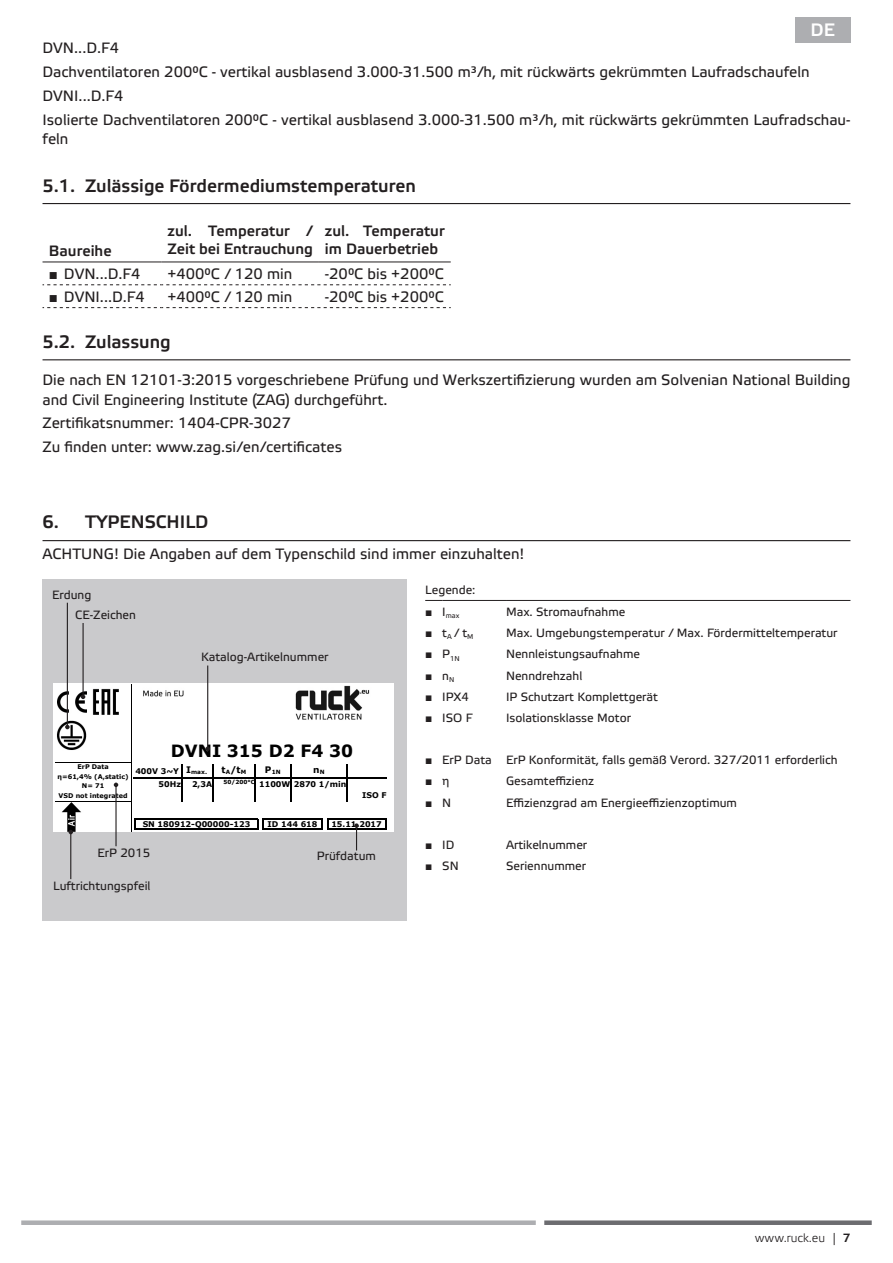
<style>
.page{position:relative;width:893px;height:1263px;background:#fff}
.page>*{position:absolute;margin:0;border:0;box-sizing:border-box;transform-origin:0 0}
.t1{font:500 18px "Etelka";color:#231f20}
.t2{font:500 18px "Etelka";color:#fff}
.t3{font:700 16.95px "Verdana";color:#000}
.t4{font:15px/23.7px "Etelka Text";color:#231f20}
.t5{font:500 15px/18px "Etelka";color:#231f20}
.t6{font:12px "Etelka Text";color:#231f20}
.t7{font:300 12px "Etelka";color:#231f20}
.t8{font:12px "Arial";color:#231f20}
.t9{font:700 9px "Verdana";color:#000}
.t10{font:700 7.95px "Verdana";color:#000}
.t11{font:7.05px "Etelka Text";color:#231f20}
.t12{font:700 6.45px "Verdana";color:#000}
.t13{font:700 5.7px "Verdana";color:#000}
.s1{font-family:"Arial"}
.s2{font-family:"Etelka Text"}
.s3{font-size:9px}
.s4{font-size:5.7px}
.s5{font-weight:500}
</style>
<div class="page">
<div style="left:21px;top:1220px;width:515px;height:5px;background:#adaeb1"></div>
<div style="left:544px;top:1220px;width:328px;height:5px;background:#6c6c70"></div>
<div style="left:43px;top:579px;width:363px;height:342px;background:#cacacc"></div>
<div style="left:53px;top:684px;width:340px;height:148px;background:#fff"></div>
<img style="left:143px;top:685px;width:227px;height:35px">
<hr style="left:327px;top:819px;width:59px;height:1px;background:#000">
<hr style="left:327px;top:828px;width:59px;height:1px;background:#000">
<svg style="left:322px;top:820px;width:6px;height:8px"></svg>
<hr style="left:262px;top:819px;width:61px;height:1px;background:#000">
<hr style="left:262px;top:828px;width:61px;height:1px;background:#000">
<svg style="left:257px;top:819px;width:6px;height:10px"></svg>
<hr style="left:135px;top:819px;width:123px;height:1px;background:#000">
<hr style="left:135px;top:828px;width:123px;height:1px;background:#000">
<svg style="left:347px;top:764px;width:1px;height:37px"></svg>
<hr style="left:347px;top:777px;width:40px;height:1px;background:#000">
<svg style="left:290px;top:764px;width:2px;height:37px"></svg>
<hr style="left:290px;top:777px;width:57px;height:1px;background:#000">
<svg style="left:255px;top:764px;width:1px;height:37px"></svg>
<hr style="left:255px;top:777px;width:35px;height:1px;background:#000">
<svg style="left:212px;top:764px;width:1px;height:37px"></svg>
<hr style="left:212px;top:777px;width:43px;height:1px;background:#000">
<svg style="left:181px;top:764px;width:1px;height:37px"></svg>
<hr style="left:181px;top:777px;width:31px;height:1px;background:#000">
<hr style="left:133px;top:777px;width:48px;height:1px;background:#000">
<hr style="left:131px;top:684px;width:1px;height:148px;background:#000">
<hr style="left:55px;top:762px;width:76px;height:1px;background:#000">
<hr style="left:55px;top:801px;width:76px;height:1px;background:#000">
<img style="left:62px;top:803px;width:19px;height:28px">
<img style="left:57px;top:687px;width:29px;height:30px">
<img style="left:57px;top:720px;width:30px;height:30px">
<img style="left:92px;top:688px;width:27px;height:27px">
<div style="left:795px;top:17px;width:55px;height:26px;background:#adaeb1"></div>
<hr style="left:43px;top:540px;width:807px;height:1px;background:#231f20">
<svg style="left:425px;top:600px;width:17px;height:1px"></svg>
<hr style="left:442px;top:600px;width:64px;height:1px;background:#231f20">
<hr style="left:506px;top:600px;width:344px;height:1px;background:#231f20">
<hr style="left:70px;top:832px;width:1px;height:47px;background:#231f20">
<svg style="left:69px;top:830px;width:4px;height:4px"></svg>
<hr style="left:207px;top:665px;width:1px;height:84px;background:#231f20">
<svg style="left:205px;top:746px;width:5px;height:5px"></svg>
<svg style="left:354px;top:823px;width:5px;height:27px"></svg>
<hr style="left:83px;top:623px;width:1px;height:74px;background:#231f20">
<svg style="left:81px;top:695px;width:4px;height:4px"></svg>
<hr style="left:115px;top:785px;width:2px;height:61px;background:#231f20">
<svg style="left:114px;top:783px;width:4px;height:4px"></svg>
<hr style="left:67px;top:603px;width:1px;height:124px;background:#231f20">
<svg style="left:65px;top:725px;width:5px;height:4px"></svg>
<hr style="left:43px;top:262px;width:119px;height:1px;background:#231f20">
<hr style="left:162px;top:262px;width:157px;height:1px;background:#231f20">
<hr style="left:319px;top:262px;width:132px;height:1px;background:#231f20">
<svg style="left:43px;top:284px;width:408px;height:1px"></svg>
<svg style="left:43px;top:307px;width:408px;height:1px"></svg>
<hr style="left:43px;top:203px;width:807px;height:1px;background:#231f20">
<hr style="left:43px;top:359px;width:807px;height:1px;background:#231f20">
<p class="t2" style="left:811px;top:20px;width:26px">DE</p>
<p class="t4" style="left:43px;top:37px;width:809px">DVN...D.F4<br>Dachventilatoren 200°C - vertikal ausblasend 3.000-31.500 m³/h, mit rückwärts gekrümmten Laufradschaufeln DVNI...D.F4<br>Isolierte Dachventilatoren 200°C - vertikal ausblasend 3.000-31.500 m³/h, mit rückwärts gekrümmten Laufradschau-</p>
<p class="t4" style="left:43px;top:128px;width:27px">feln</p>
<p class="t1" style="left:43px;top:175px;width:375px">5.1. Zulässige Fördermediumstemperaturen</p>
<p class="t5" style="left:49px;top:242px;width:64px">Baureihe</p>
<p class="t5" style="left:168px;top:222px;width:147px">zul. Temperatur /<br>Zeit bei Entrauchung</p>
<p class="t5" style="left:325px;top:222px;width:121px">zul. Temperatur im Dauerbetrieb</p>
<p class="t4" style="left:49px;top:262px;width:93px"><span class="s1">■</span> DVN...D.F4</p>
<p class="t4" style="left:168px;top:262px;width:126px">+400°C / 120 min</p>
<p class="t4" style="left:325px;top:262px;width:120px">-20°C bis +200°C</p>
<p class="t4" style="left:49px;top:285px;width:98px"><span class="s1">■</span> DVNI...D.F4</p>
<p class="t4" style="left:168px;top:285px;width:126px">+400°C / 120 min</p>
<p class="t4" style="left:325px;top:285px;width:120px">-20°C bis +200°C</p>
<p class="t1" style="left:43px;top:331px;width:130px">5.2. Zulassung</p>
<p class="t4" style="left:43px;top:371px;width:809px;line-height:19.5px">Die nach EN 12101-3:2015 vorgeschriebene Prüfung und Werkszertifizierung wurden am Solvenian National Building and Civil Engineering Institute (ZAG) durchgeführt.</p>
<p class="t4" style="left:43px;top:412px;width:301px">Zertifikatsnummer: 1404-CPR-3027<br>Zu finden unter: www.zag.si/en/certificates</p>
<p class="t1" style="left:43px;top:511px;width:167px">6. TYPENSCHILD</p>
<p class="t4" style="left:43px;top:543px;width:484px">ACHTUNG! Die Angaben auf dem Typenschild sind immer einzuhalten!</p>
<p class="t6" style="left:425px;top:583px;width:52px">Legende:</p>
<p class="t11" style="left:425px;top:612px;width:36px"><sup>■</sup> <sup>I</sup>max</p>
<p class="t6" style="left:506px;top:605px;width:121px">Max. Stromaufnahme</p>
<p class="t6" style="left:425px;top:626px;width:50px"><span class="s1">■</span> t<sub>A</sub> / t<sub>M</sub></p>
<p class="t6" style="left:506px;top:626px;width:333px">Max. Umgebungstemperatur / Max. Fördermitteltemperatur</p>
<p class="t11" style="left:425px;top:654px;width:36px"><sup>■</sup> <sup>P</sup>1N</p>
<p class="t6" style="left:506px;top:647px;width:136px">Nennleistungsaufnahme</p>
<p class="t8" style="left:425px;top:667px;width:31px">■ <span class="s2">n</span><sub>N</sub></p>
<p class="t6" style="left:506px;top:668px;width:78px">Nenndrehzahl</p>
<p class="t6" style="left:425px;top:690px;width:45px"><span class="s1">■</span> IPX4</p>
<p class="t6" style="left:506px;top:690px;width:154px">IP Schutzart Komplettgerät</p>
<p class="t6" style="left:425px;top:711px;width:49px"><span class="s1">■</span> ISO F</p>
<p class="t6" style="left:506px;top:711px;width:127px">Isolationsklasse Motor</p>
<p class="t6" style="left:425px;top:753px;width:414px"><span class="s1">■</span> ErP Data ErP Konformität, falls gemäß Verord. 327/2011 erforderlich</p>
<p class="t8" style="left:425px;top:773px;width:26px">■ <span class="s2">η</span></p>
<p class="t6" style="left:506px;top:774px;width:90px">Gesamteffizienz</p>
<p class="t8" style="left:425px;top:794px;width:28px">■ <span class="s2">N</span></p>
<p class="t6" style="left:506px;top:796px;width:233px">Effizienzgrad am Energieeffizienzoptimum</p>
<p class="t6" style="left:425px;top:838px;width:31px"><span class="s1">■</span> ID</p>
<p class="t6" style="left:506px;top:838px;width:83px">Artikelnummer</p>
<p class="t6" style="left:425px;top:859px;width:35px"><span class="s1">■</span> SN</p>
<p class="t6" style="left:506px;top:859px;width:82px">Seriennummer</p>
<p class="t6" style="left:53px;top:879px;width:99px">Luftrichtungspfeil</p>
<p class="t6" style="left:52px;top:588px;width:41px">Erdung</p>
<p class="t6" style="left:75px;top:608px;width:62px">CE-Zeichen</p>
<p class="t6" style="left:201px;top:650px;width:129px">Katalog-Artikelnummer</p>
<p class="t3" style="left:171px;top:739px;width:184px">DVNI 315 D2 F4 30</p>
<p class="t12" style="left:77px;top:762px;width:33px">ErP Data</p>
<p class="t10" style="left:135px;top:765px;width:73px">400V 3~Y <span class="s3">I</span><span class="s4">max.</span></p>
<p class="t9" style="left:221px;top:764px;width:26px">t<span class="s4">A</span>/t<span class="s4">M</span></p>
<p class="t13" style="left:265px;top:768px;width:17px"><span class="s3">P</span>1N</p>
<p class="t9" style="left:313px;top:764px;width:13px">n<span class="s4">N</span></p>
<p class="t12" style="left:58px;top:771px;width:73px">η=61,4% (A,static)</p>
<p class="t10" style="left:159px;top:778px;width:24px">50Hz</p>
<p class="t10" style="left:192px;top:778px;width:22px">2,3A</p>
<p class="t10" style="left:223px;top:778px;width:125px"><sup>50/200°C</sup> 1100W 2870 1/min</p>
<p class="t12" style="left:82px;top:781px;width:24px">N= 71</p>
<p class="t10" style="left:362px;top:789px;width:26px">ISO F</p>
<p class="t12" style="left:59px;top:791px;width:71px">VSD not integrated</p>
<p class="t10" style="left:143px;top:819px;width:109px">SN 180912-Q00000-123</p>
<p class="t10" style="left:268px;top:819px;width:51px">ID 144 618</p>
<p class="t10" style="left:331px;top:819px;width:52px">15.11.2017</p>
<p class="t6" style="left:97px;top:846px;width:54px">ErP 2015</p>
<p class="t6" style="left:317px;top:849px;width:61px">Prüfdatum</p>
<p class="t7" style="left:755px;top:1231px;width:72px">www.ruck.eu</p>
<p class="t7" style="left:832px;top:1231px;width:20px">| <span class="s5">7</span></p>
</div>
